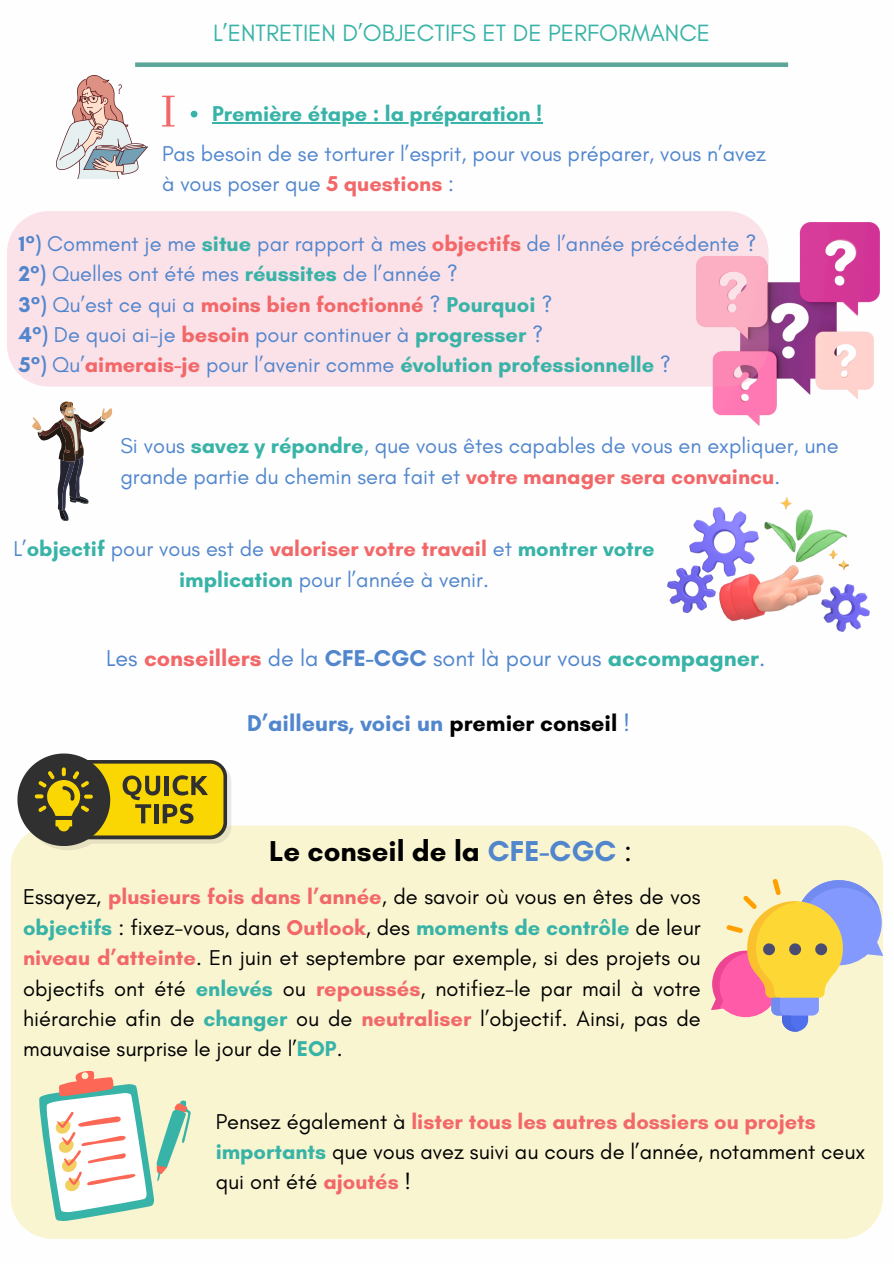
<style>
.page{position:relative;width:894px;height:1264px;background:#fff}
.page>*{position:absolute;margin:0;border:0;box-sizing:border-box;transform-origin:0 0}
.t1{font:700 29.25px "Glacial Indifference";color:#000}
.t2{font:24px "Glacial Indifference";color:#38b3a7}
.t3{font:23.25px "Glacial Indifference";color:#5186cd}
.t4{font:700 23.25px "Glacial Indifference";color:#5186cd}
.t5{font:21.75px/30.3px "Glacial Indifference";color:#000;text-align:justify}
.t6{font:21.75px/30.3px "Glacial Indifference";color:#5186cd}
.t7{font:700 21.75px "Glacial Indifference";color:#38b3a7}
.t8{font:700 21.75px "Glacial Indifference";color:#f26869}
.s1{font-weight:700;color:#f26869}
.s2{font-weight:700}
.s3{font-weight:700;color:#38b3a7}
.s4{color:#5186cd}
.s5{font-weight:400;color:#5186cd}
.s6{color:#38b3a7}
.s7{color:#f26869}
.s8{color:#000}
.s9{font-weight:400}
</style>
<div class="page">
<div style="left:135px;top:62px;width:652px;height:5px;background:#5aa698"></div>
<svg style="left:162px;top:96px;width:12px;height:30px"></svg>
<img style="left:57px;top:75px;width:90px;height:103px">
<img style="left:696px;top:222px;width:183px;height:203px">
<div style="left:7px;top:211px;width:761px;height:175px;background:#fbe1e8"></div>
<svg style="left:32px;top:401px;width:80px;height:120px"></svg>
<img style="left:667px;top:497px;width:202px;height:134px">
<svg style="left:191px;top:111px;width:6px;height:6px"></svg>
<hr style="left:212px;top:122px;width:330px;height:1px;background:#38b3a7">
<div style="left:11px;top:825px;width:871px;height:413px;background:#faf5d1"></div>
<svg style="left:711px;top:878px;width:172px;height:153px;background:#e1c7a7"></svg>
<svg style="left:36px;top:1069px;width:155px;height:152px"></svg>
<svg style="left:17px;top:753px;width:214px;height:97px;background:#aa9b43"></svg>
<h2 class="t2" style="left:213px;top:19px;width:498px">L’ENTRETIEN D’OBJECTIFS ET DE PERFORMANCE</h2>
<p class="t7" style="left:212px;top:100px;width:331px">Première étape : la préparation !</p>
<p class="t6" style="left:162px;top:138px;width:605px">Pas besoin de se torturer l’esprit, pour vous préparer, vous n’avez à vous poser que <span class="s1">5 questions</span> :</p>
<p class="t6" style="left:19px;top:228px;width:738px"><span class="s2">1°)</span> Comment je me <span class="s3">situe</span> par rapport à mes <span class="s1">objectifs</span> de l’année précédente ?</p>
<p class="t6" style="left:19px;top:258px;width:440px"><span class="s2">2°)</span> Quelles ont été mes <span class="s3">réussites</span> de l’année ?</p>
<p class="t8" style="left:19px;top:291px;width:535px"><span class="s4">3°)</span> <span class="s5">Qu’est ce qui a</span> moins bien fonctionné <span class="s5">?</span> <span class="s6">Pourquoi</span> <span class="s5">?</span></p>
<p class="t6" style="left:19px;top:319px;width:525px"><span class="s2">4°)</span> De quoi ai-je <span class="s1">besoin</span> pour continuer à <span class="s3">progresser</span> ?</p>
<p class="t7" style="left:19px;top:352px;width:653px"><span class="s4">5°)</span> <span class="s5">Qu’</span><span class="s7">aimerais-je</span> <span class="s5">pour l’avenir comme</span> évolution professionnelle <span class="s5">?</span></p>
<p class="t6" style="left:120px;top:430px;width:719px">Si vous <span class="s3">savez y répondre</span>, que vous êtes capables de vous en expliquer, une grande partie du chemin sera fait et <span class="s1">votre manager sera convaincu</span>.</p>
<p class="t6" style="left:13px;top:533px;width:642px;text-align:center">L’<span class="s3">objectif</span> pour vous est de <span class="s1">valoriser votre travail</span> et <span class="s3">montrer votre implication</span> pour l’année à venir.</p>
<p class="t3" style="left:106px;top:643px;width:660px">Les <span class="s1">conseillers</span> de la <span class="s2">CFE-CGC</span> sont là pour vous <span class="s3">accompagner</span>.</p>
<p class="t4" style="left:247px;top:709px;width:384px">D’ailleurs, voici un <span class="s8">premier conseil</span> <span class="s9">!</span></p>
<p class="t1" style="left:269px;top:833px;width:364px">Le conseil de la <span class="s4">CFE-CGC</span> <span class="s9">:</span></p>
<p class="t5" style="left:23px;top:881px;width:678px">Essayez, <span class="s1">plusieurs fois dans l’année</span>, de savoir où vous en êtes de vos <span class="s3">objectifs</span> : fixez-vous, dans <span class="s1">Outlook</span>, des <span class="s3">moments de contrôle</span> de leur <span class="s1">niveau d’atteinte</span>. En juin et septembre par exemple, si des projets ou objectifs ont été <span class="s3">enlevés</span> ou <span class="s1">repoussés</span>, notifiez-le par mail à votre hiérarchie afin de <span class="s3">changer</span> ou de <span class="s1">neutraliser</span> l’objectif. Ainsi, pas de mauvaise surprise le jour de l’<span class="s3">EOP</span>.</p>
<p class="t5" style="left:216px;top:1105px;width:651px;text-align:left">Pensez également à <span class="s1">lister tous les autres dossiers ou projets </span><span class="s3">importants</span> que vous avez suivi au cours de l’année, notamment ceux qui ont été <span class="s1">ajoutés</span> !</p>
</div>
